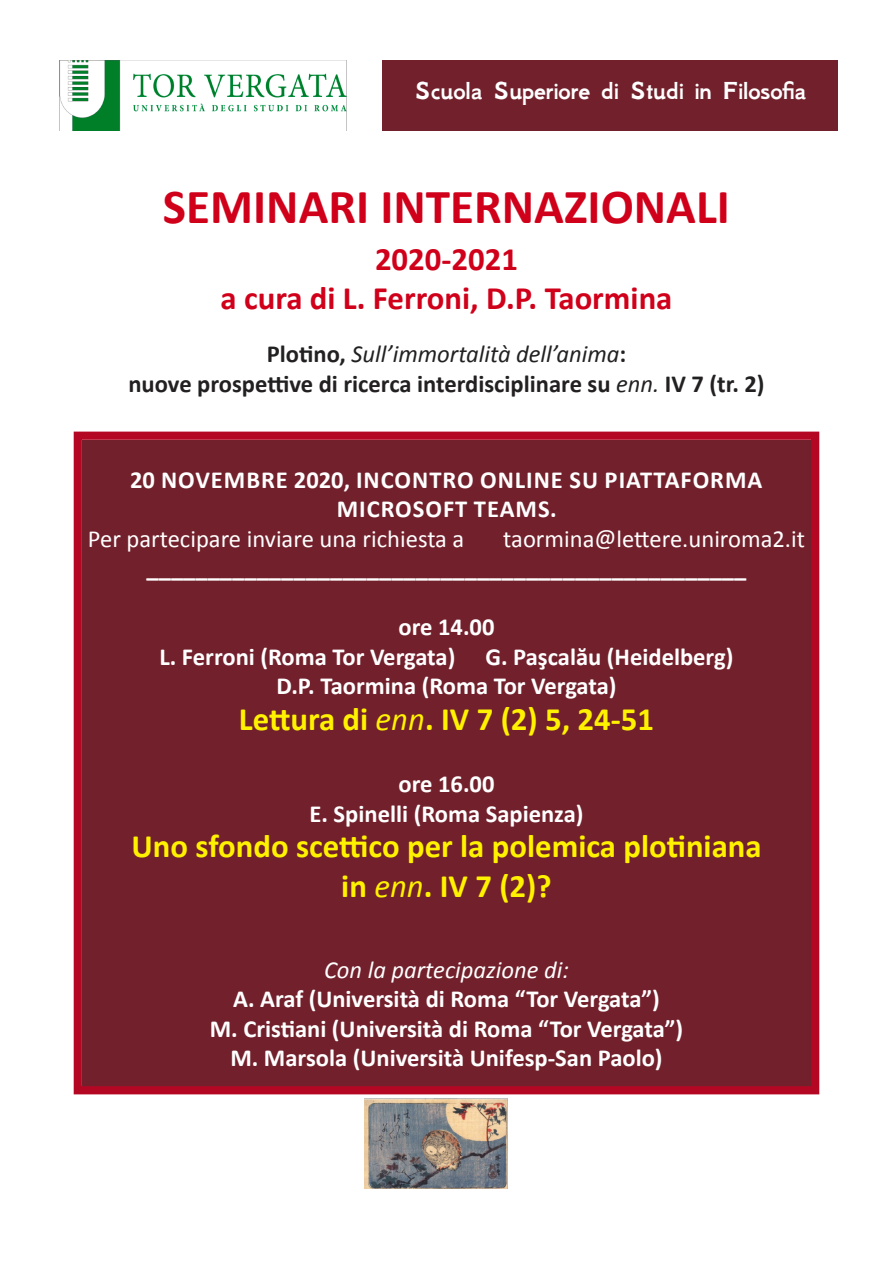
<style>
.page{position:relative;width:893px;height:1263px;background:#fff}
.page>*{position:absolute;margin:0;border:0;box-sizing:border-box;transform-origin:0 0}
.t1{font:700 49.2px "Calibri";color:#d0001a}
.t2{font:700 32.7px/39.3px "Calibri";color:#fff200;text-align:center}
.t3{font:700 32.7px/39.3px "Calibri";color:#d0001a;text-align:center}
.t4{font:700 27.3px "GFS Neohellenic";color:#fff}
.t5{font:700 24.6px/29.5px "Calibri";color:#fff;text-align:center}
.t6{font:700 24.6px/29.8px "Calibri";color:#222021;text-align:center}
.t7{font:24.6px "Calibri";color:#fff}
.t8{font:700 24.6px/29.5px "Calibri";letter-spacing:.04em;color:#fff;text-align:center}
.t9{font:italic 24.6px "Calibri";color:#fff}
.s1{font-weight:400;font-style:italic}
</style>
<div class="page">
<div style="left:82px;top:440px;width:729px;height:646px;background:#72212c"></div>
<div style="left:74px;top:432px;width:745px;height:662px;border:8px solid #b30724"></div>
<div style="left:382px;top:61px;width:455px;height:70px;background:#72212c"></div>
<img style="left:59px;top:61px;width:288px;height:70px">
<img style="left:365px;top:1099px;width:143px;height:90px">
<p class="t4" style="left:414px;top:76px;width:393px">Scuola Superiore di Studi in Filosofia</p>
<h1 class="t1" style="left:163px;top:176px;width:568px">SEMINARI INTERNAZIONALI</h1>
<h2 class="t3" style="left:220px;top:239px;width:453px">2020-2021<br>a cura di L. Ferroni, D.P. Taormina</h2>
<p class="t6" style="left:128px;top:339px;width:637px">PloXno, <span class="s1">Sull’immortalità dell’anima</span>:<br>nuove prospeWve di ricerca interdisciplinare su <span class="s1">enn.</span> IV 7 (tr. 2)</p>
<p class="t8" style="left:130px;top:465px;width:633px">20 NOVEMBRE 2020, INCONTRO ONLINE SU PIATTAFORMA<br>MICROSOFT TEAMS.</p>
<p class="t7" style="left:88px;top:523px;width:378px">Per partecipare inviare una richiesta a</p>
<p class="t7" style="left:503px;top:523px;width:303px">taormina1le3ere.uniroma2.it</p>
<p class="t5" style="left:146px;top:553px;width:601px">_________________________________________________</p>
<p class="t5" style="left:159px;top:612px;width:575px">ore 14.00<br>L. Ferroni (Roma Tor Vergata) G. Paşcalău (Heidelberg)<br>D.P. Taormina (Roma Tor Vergata)</p>
<h2 class="t2" style="left:239px;top:699px;width:417px">LeNura di <span class="s1">enn</span>. IV 7 (2) 5, 24-51</h2>
<p class="t5" style="left:309px;top:769px;width:275px">ore 16.00<br>E. Spinelli (Roma Sapienza)</p>
<h2 class="t2" style="left:131px;top:827px;width:631px">Uno sfondo sceWco per la polemica ploXniana in <span class="s1">enn</span>. IV 7 (2)?</h2>
<p class="t9" style="left:324px;top:954px;width:246px">Con la partecipazione di:</p>
<p class="t5" style="left:210px;top:984px;width:475px">A. Araf (Università di Roma “Tor Vergata”)<br>M. CrisXani (Università di Roma “Tor Vergata”)<br>M. Marsola (Università Unifesp-San Paolo)</p>
</div>
